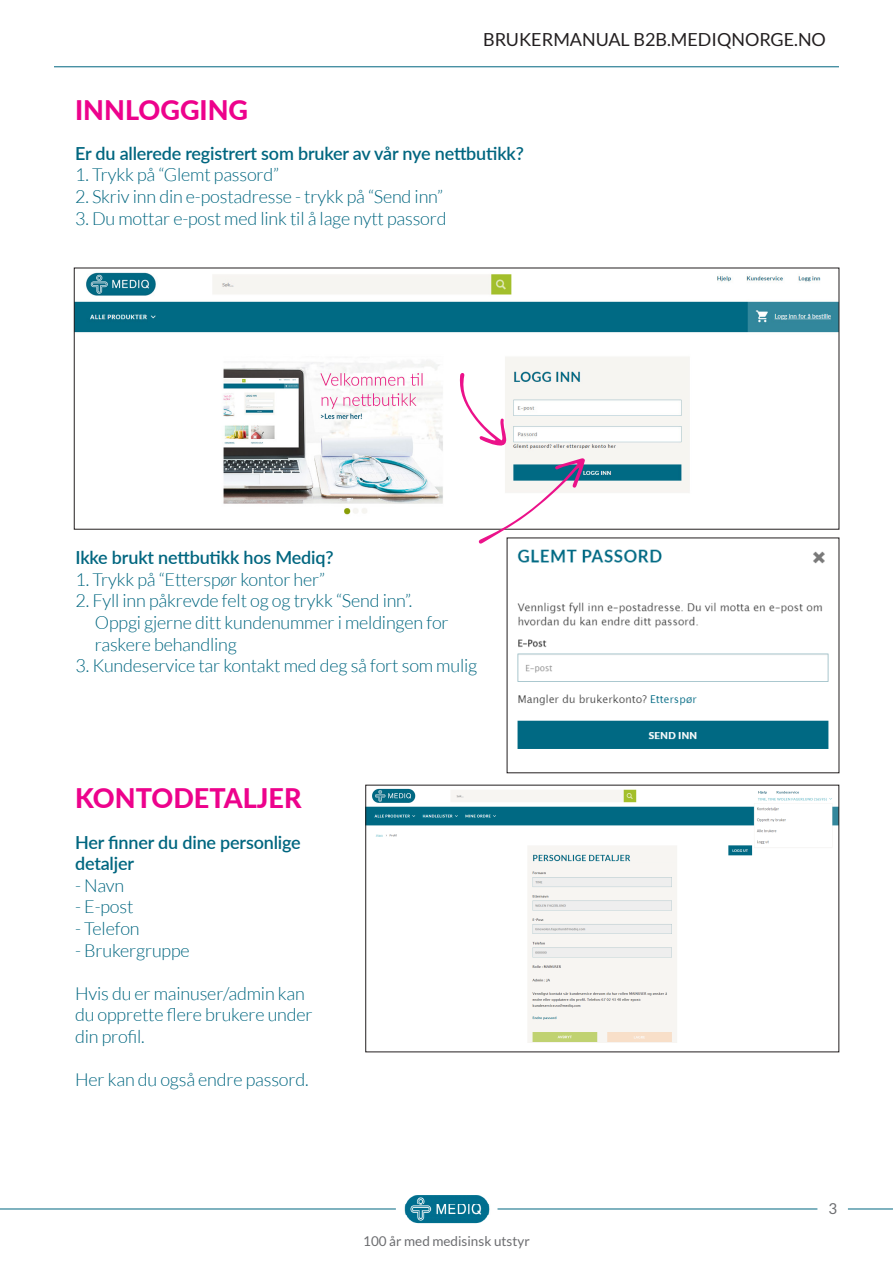
<style>
.page{position:relative;width:893px;height:1263px;background:#fff}
.page>*{position:absolute;margin:0;border:0;box-sizing:border-box;transform-origin:0 0}
.t1{font:800 27px "Lato";color:#ed028c}
.t2{font:300 18px/21.6px "Lato";letter-spacing:-.01em;color:#006680}
.t3{font:600 18px/21.6px "Lato";letter-spacing:-.01em;color:#006680}
.t4{font:18px "Lato";color:#231f20}
.t5{font:15px "Lato";color:#6c6d70}
.t6{font:13.5px "Lato";color:#6c6d70}
</style>
<div class="page">
<hr style="left:54px;top:67px;width:785px;height:1px;background:#006680">
<img style="left:404px;top:1195px;width:86px;height:29px">
<hr style="left:848px;top:1208px;width:45px;height:1px;background:#006680">
<hr style="left:497px;top:1208px;width:320px;height:1px;background:#006680">
<hr style="left:0;top:1208px;width:396px;height:1px;background:#006680">
<img style="left:76px;top:272px;width:761px;height:243px">
<img style="left:517px;top:549px;width:312px;height:200px">
<img style="left:368px;top:788px;width:469px;height:255px">
<svg style="left:459px;top:373px;width:47px;height:73px"></svg>
<svg style="left:478px;top:458px;width:107px;height:86px"></svg>
<p class="t4" style="left:483px;top:29px;width:344px">BRUKERMANUAL B2B.MEDIQNORGE.NO</p>
<p class="t1" style="left:75px;top:90px;width:175px">INNLOGGING</p>
<p class="t3" style="left:75px;top:142px;width:450px">Er du allerede registrert som bruker av vår nye nettbutikk?</p>
<p class="t2" style="left:75px;top:164px;width:206px">1. Trykk på “Glemt passord”</p>
<p class="t2" style="left:75px;top:186px;width:370px">2. Skriv inn din e-postadresse - trykk på “Send inn”</p>
<p class="t2" style="left:75px;top:207px;width:373px">3. Du mottar e-post med link til å lage nytt passord</p>
<p class="t3" style="left:75px;top:546px;width:260px">Ikke brukt nettbutikk hos Mediq?</p>
<p class="t2" style="left:75px;top:568px;width:251px">1. Trykk på “Etterspør kontor her”</p>
<p class="t2" style="left:95px;top:590px;width:355px;text-indent:-19px">2. Fyll inn påkrevde felt og og trykk “Send inn”.<br>Oppgi gjerne ditt kundenummer i meldingen for raskere behandling</p>
<p class="t2" style="left:75px;top:655px;width:403px">3. Kundeservice tar kontakt med deg så fort som mulig</p>
<p class="t1" style="left:75px;top:778px;width:228px">KONTODETALJER</p>
<p class="t3" style="left:75px;top:830px;width:227px">Her finner du dine personlige detaljer</p>
<p class="t2" style="left:75px;top:875px;width:51px">- Navn</p>
<p class="t2" style="left:75px;top:896px;width:60px">- E-post</p>
<p class="t2" style="left:75px;top:918px;width:66px">- Telefon</p>
<p class="t2" style="left:75px;top:939px;width:116px">- Brukergruppe</p>
<p class="t2" style="left:75px;top:983px;width:239px">Hvis du er mainuser/admin kan du opprette flere brukere under din profil.</p>
<p class="t2" style="left:75px;top:1069px;width:235px">Her kan du også endre passord.</p>
<p class="t6" style="left:363px;top:1233px;width:168px">100 år med medisinsk utstyr</p>
<p class="t5" style="left:828px;top:1200px;width:10px">3</p>
</div>
